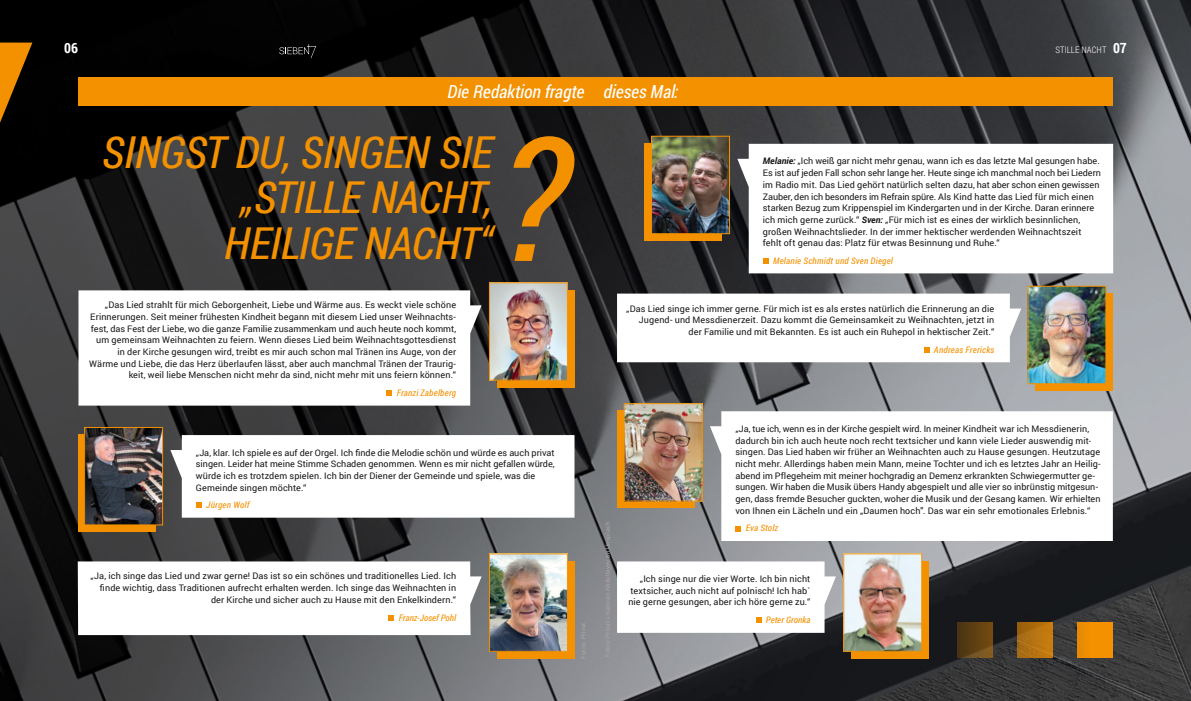
<style>
.page{position:relative;width:1191px;height:701px;background:#fff}
.page>*{position:absolute;margin:0;border:0;box-sizing:border-box;transform-origin:0 0}
.t1{font:italic 44px/45.7px "Roboto Condensed";letter-spacing:-.01em;color:#f39100;text-align:right}
.t2{font:italic 18px "Roboto Condensed";color:#fff}
.t3{font:700 14px "Roboto Condensed";color:#fff}
.t4{font:9px/11.7px "Roboto";letter-spacing:.01em;color:#181716}
.t5{font:italic 9px "Roboto Condensed";letter-spacing:.025em;color:#f39100}
.t6{font:italic 9px "Roboto Condensed";letter-spacing:.005em;color:#f39100}
.t7{font:300 9px "Roboto Condensed";letter-spacing:.015em;color:#fff}
.t8{font:6px "Roboto";letter-spacing:.04em;color:#afa5a1}
.s1{font-weight:700;font-style:italic}
</style>
<div class="page">
<img style="left:0;top:0;width:1191px;height:700px">
<svg style="left:0;top:43px;width:32px;height:80px;background:#7a4900"></svg>
<div style="left:644px;top:143px;width:78px;height:97px;background:#f39100"></div>
<svg style="left:737px;top:144px;width:376px;height:129px"></svg>
<img style="left:653px;top:138px;width:75px;height:94px">
<div style="left:651px;top:136px;width:79px;height:98px;border:1px solid #f39100"></div>
<svg style="left:763px;top:258px;width:5px;height:6px"></svg>
<div style="left:496px;top:560px;width:78px;height:98px;background:#f39100"></div>
<img style="left:491px;top:555px;width:75px;height:94px">
<div style="left:489px;top:553px;width:79px;height:98px;border:1px solid #f39100"></div>
<svg style="left:78px;top:561px;width:403px;height:73px"></svg>
<div style="left:1035px;top:293px;width:78px;height:97px;background:#f39100"></div>
<svg style="left:617px;top:293px;width:404px;height:69px"></svg>
<img style="left:1029px;top:287px;width:75px;height:95px">
<div style="left:1027px;top:285px;width:79px;height:99px;border:1px solid #f39100"></div>
<div style="left:496px;top:290px;width:78px;height:97px;background:#f39100"></div>
<svg style="left:78px;top:290px;width:403px;height:115px"></svg>
<img style="left:491px;top:284px;width:75px;height:94px">
<div style="left:489px;top:282px;width:79px;height:98px;border:1px solid #f39100"></div>
<svg style="left:386px;top:390px;width:6px;height:6px"></svg>
<div style="left:78px;top:78px;width:1034px;height:28px;background:#f39100"></div>
<svg style="left:851px;top:560px;width:77px;height:98px"></svg>
<img style="left:845px;top:555px;width:75px;height:94px">
<svg style="left:617px;top:561px;width:219px;height:71px"></svg>
<div style="left:78px;top:434px;width:77px;height:97px;background:#f39100"></div>
<img style="left:86px;top:428px;width:75px;height:95px">
<div style="left:84px;top:426px;width:79px;height:99px;border:1px solid #f39100"></div>
<svg style="left:170px;top:435px;width:404px;height:82px"></svg>
<svg style="left:710px;top:411px;width:402px;height:129px"></svg>
<div style="left:617px;top:410px;width:78px;height:98px;background:#f39100"></div>
<img style="left:625px;top:405px;width:75px;height:94px">
<div style="left:623px;top:403px;width:79px;height:98px;border:1px solid #f39100"></div>
<svg style="left:735px;top:525px;width:6px;height:6px"></svg>
<svg style="left:279px;top:44px;width:37px;height:14px"></svg>
<svg style="left:513px;top:136px;width:62px;height:125px;background:#6d4e21"></svg>
<svg style="left:957px;top:622px;width:35px;height:35px"></svg>
<svg style="left:1017px;top:622px;width:35px;height:35px"></svg>
<div style="left:1077px;top:622px;width:36px;height:35px;background:#f39100"></div>
<h3 class="t3" style="left:64px;top:38px;width:15px">06</h3>
<h3 class="t3" style="left:1113px;top:38px;width:15px">07</h3>
<p class="t7" style="left:1055px;top:43px;width:53px">STILLE NACHT</p>
<h2 class="t2" style="left:447px;top:79px;width:232px">Die Redaktion fragte dieses Mal:</h2>
<h1 class="t1" style="left:102px;top:127px;width:392px">SINGST DU, SINGEN SIE „STILLE NACHT,<br>HEILIGE NACHT“</h1>
<p class="t4" style="left:763px;top:155px;width:339px"><span class="s1">Melanie:</span> „Ich weiß gar nicht mehr genau, wann ich es das letzte Mal gesungen habe.<br>Es ist auf jeden Fall schon sehr lange her. Heute singe ich manchmal noch bei Liedern im Radio mit. Das Lied gehört natürlich selten dazu, hat aber schon einen gewissen Zauber, den ich besonders im Refrain spüre. Als Kind hatte das Lied für mich einen starken Bezug zum Krippenspiel im Kindergarten und in der Kirche. Daran erinnere ich mich gerne zurück.“ <span class="s1">Sven:</span> „Für mich ist es eines der wirklich besinnlichen, großen Weihnachtslieder. In der immer hektischer werdenden Weihnachtszeit fehlt oft genau das: Platz für etwas Besinnung und Ruhe.“</p>
<p class="t5" style="left:773px;top:254px;width:121px">Melanie Schmidt und Sven Diegel</p>
<p class="t4" style="left:89px;top:298px;width:368px;text-align:right">„Das Lied strahlt für mich Geborgenheit, Liebe und Wärme aus. Es weckt viele schöne Erinnerungen. Seit meiner frühesten Kindheit begann mit diesem Lied unser Weihnachts&shy;fest, das Fest der Liebe, wo die ganze Familie zusammenkam und auch heute noch kommt, um gemeinsam Weihnachten zu feiern. Wenn dieses Lied beim Weihnachtsgottesdienst in der Kirche gesungen wird, treibt es mir auch schon mal Tränen ins Auge, von der Wärme und Liebe, die das Herz überlaufen lässt, aber auch manchmal Tränen der Traurig&shy;keit, weil liebe Menschen nicht mehr da sind, nicht mehr mit uns feiern können.“</p>
<p class="t5" style="left:397px;top:386px;width:61px">Franzi Zabelberg</p>
<p class="t4" style="left:196px;top:446px;width:360px">„Ja, klar. Ich spiele es auf der Orgel. Ich finde die Melodie schön und würde es auch privat singen. Leider hat meine Stimme Schaden genommen. Wenn es mir nicht gefallen würde, würde ich es trotzdem spielen. Ich bin der Diener der Gemeinde und spiele, was die Gemeinde singen möchte.“</p>
<p class="t5" style="left:206px;top:498px;width:45px">Jürgen Wolf</p>
<p class="t4" style="left:91px;top:569px;width:367px;text-align:right">„Ja, ich singe das Lied und zwar gerne! Das ist so ein schönes und traditionelles Lied. Ich finde wichtig, dass Traditionen aufrecht erhalten werden. Ich singe das Weihnachten in der Kirche und sicher auch zu Hause mit den Enkelkindern.“</p>
<p class="t6" style="left:399px;top:610px;width:59px">Franz-Josef Pohl</p>
<p class="t4" style="left:626px;top:302px;width:369px;text-align:right">„Das Lied singe ich immer gerne. Für mich ist es als erstes natürlich die Erinnerung an die<br>Jugend- und Messdienerzeit. Dazu kommt die Gemeinsamkeit zu Weihnachten, jetzt in der Familie und mit Bekannten. Es ist auch ein Ruhepol in hektischer Zeit.“</p>
<p class="t5" style="left:934px;top:343px;width:62px">Andreas Frericks</p>
<p class="t8" style="left:603px;top:656px;width:136px;rotate:-90deg">Fotos: Privat Kamran Abdullayev on Unsplash</p>
<p class="t4" style="left:735px;top:422px;width:367px">„Ja, tue ich, wenn es in der Kirche gespielt wird. In meiner Kindheit war ich Messdienerin, dadurch bin ich auch heute noch recht textsicher und kann viele Lieder auswendig mit&shy;singen. Das Lied haben wir früher an Weihnachten auch zu Hause gesungen. Heutzutage nicht mehr. Allerdings haben mein Mann, meine Tochter und ich es letztes Jahr an Heilig&shy;abend im Pflegeheim mit meiner hochgradig an Demenz erkrankten Schwiegermutter ge&shy;sungen. Wir haben die Musik übers Handy abgespielt und alle vier so inbrünstig mitgesun&shy;gen, dass fremde Besucher guckten, woher die Musik und der Gesang kamen. Wir erhielten von Ihnen ein Lächeln und ein „Daumen hoch". Das war ein sehr emotionales Erlebnis.“</p>
<p class="t5" style="left:745px;top:521px;width:34px">Eva Stolz</p>
<p class="t4" style="left:628px;top:572px;width:184px;text-align:justify;text-indent:12px">„Ich singe nur die vier Worte. Ich bin nicht textsicher, auch nicht auf polnisch! Ich hab` nie gerne gesungen, aber ich höre gerne zu.“</p>
<p class="t6" style="left:766px;top:613px;width:46px">Peter Gronka</p>
</div>
